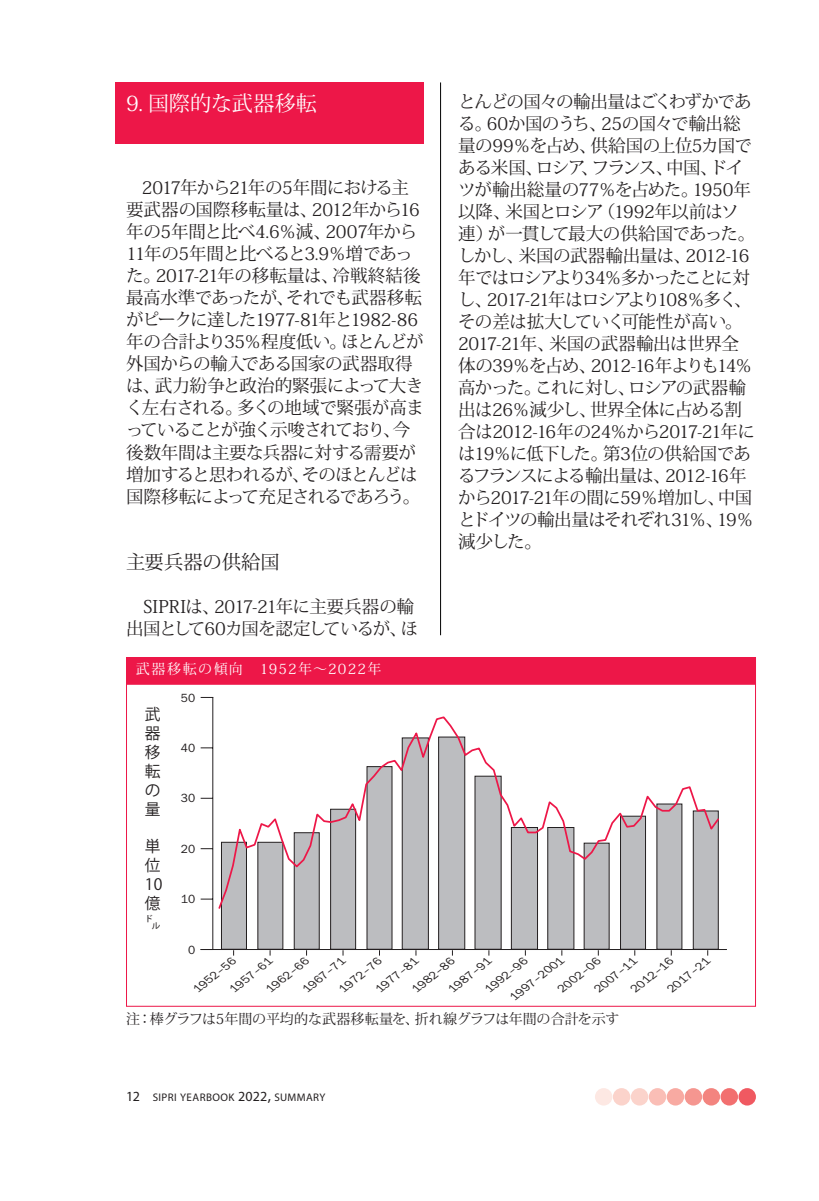
<style>
.page{position:relative;width:819px;height:1201px;background:#fff}
.page>*{position:absolute;margin:0;border:0;box-sizing:border-box;transform-origin:0 0}
.Headline_A_NEW{font:21px "Koz Min Pr 6 N";letter-spacing:.005em;color:#fff}
.Normal_first_paragra{font:19.25px "Koz Min Pr 6 N";letter-spacing:-.005em;color:#231f20}
.Normal_first_paragra-2{font:17.5px/22.1px "Koz Min Pr 6 N";letter-spacing:-.045em;color:#231f20}
.t1{font:15.75px/18.9px "Koz Go Pr 6 N Regular 90 msp RKSJ H";color:#231f20;text-align:justify}
.Table_general_note{font:14px "Koz Min Pr 6 N";letter-spacing:-.01em;color:#231f20}
.t2{font:14px "Koz Min Pr 6 N";letter-spacing:.095em;color:#fff}
.t3{font:12.25px "Franklin Gothic URW Boo";color:#231f20}
.t4{font:italic 11.9px "Franklin Gothic URW Boo";color:#231f20}
.Header_even{font:11.03px "Myriad Pro";letter-spacing:.035em;color:#231f20}
.s1{font-size:14px}
.s2{font-size:15.75px}
</style>
<div class="page">
<hr style="left:440px;top:82px;width:1px;height:553px;background:#000">
<div style="left:116px;top:82px;width:308px;height:62px;background:#ed1748"></div>
<div style="left:595px;top:1088px;width:17px;height:17px;background:#fde8e3;border-radius:50%"></div>
<div style="left:613px;top:1088px;width:17px;height:17px;background:#fbd3cb;border-radius:50%"></div>
<div style="left:630px;top:1088px;width:18px;height:17px;background:#fbd3cb;border-radius:50%"></div>
<div style="left:648px;top:1088px;width:18px;height:17px;background:#fabeb6;border-radius:50%"></div>
<div style="left:666px;top:1088px;width:18px;height:17px;background:#f8aaa2;border-radius:50%"></div>
<div style="left:684px;top:1088px;width:18px;height:17px;background:#f59690;border-radius:50%"></div>
<div style="left:702px;top:1088px;width:18px;height:17px;background:#f3847f;border-radius:50%"></div>
<div style="left:720px;top:1088px;width:18px;height:17px;background:#f26f6f;border-radius:50%"></div>
<div style="left:738px;top:1088px;width:18px;height:17px;background:#f05961;border-radius:50%"></div>
<svg style="left:221px;top:910px;width:497px;height:39px;fill:#bcbdc0"></svg>
<svg style="left:218px;top:716px;width:501px;height:194px"></svg>
<hr style="left:212px;top:697px;width:1px;height:252px;background:#231f20">
<hr style="left:201px;top:949px;width:526px;height:1px;background:#231f20">
<svg style="left:201px;top:797px;width:12px;height:1px"></svg>
<div style="left:126px;top:657px;width:629px;height:27px;background:#ed1748"></div>
<p class="Headline_A_NEW" style="left:126px;top:91px;width:192px">9. 国際的な武器移転</p>
<p class="Normal_first_paragra-2" style="left:126px;top:176px;width:299px;text-indent:16px">2017年から21年の5年間における主要武器の国際移転量は、2012年から16年の5年間と比べ4.6％減、2007年から<br>11年の5年間と比べると3.9％増であった。2017-21年の移転量は、冷戦終結後最高水準であったが、それでも武器移転がピークに達した1977-81年と1982-86年の合計より35％程度低い。ほとんどが外国からの輸入である国家の武器取得は、武力紛争と政治的緊張によって大きく左右される。多くの地域で緊張が高まっていることが強く示唆されており、今後数年間は主要な兵器に対する需要が増加すると思われるが、そのほとんどは国際移転によって充足されるであろう。</p>
<p class="Normal_first_paragra" style="left:126px;top:551px;width:155px">主要兵器の供給国</p>
<p class="Normal_first_paragra-2" style="left:126px;top:596px;width:293px">　SIPRIは、2017-21年に主要兵器の輸出国として60カ国を認定しているが、ほ</p>
<p class="t2" style="left:136px;top:661px;width:247px">武器移転の傾向　1952年～2022年</p>
<p class="t1" style="left:145px;top:705px;width:17px">武器移転の量</p>
<p class="t1" style="left:145px;top:837px;width:19px">単位10億㌦</p>
<p class="t3" style="left:146px;top:896px;width:131px;rotate:-90deg">Volume of arms transfers</p>
<p class="t3" style="left:181px;top:690px;width:16px">50</p>
<p class="t3" style="left:181px;top:740px;width:16px">40</p>
<p class="t3" style="left:181px;top:790px;width:16px">30</p>
<p class="t3" style="left:181px;top:841px;width:16px">20</p>
<p class="t3" style="left:181px;top:891px;width:16px">10</p>
<p class="t3" style="left:188px;top:942px;width:9px">0</p>
<p class="Normal_first_paragra-2" style="left:458px;top:91px;width:298px">とんどの国々の輸出量はごくわずかである。60か国のうち、25の国々で輸出総量の99％を占め、供給国の上位5カ国である米国、ロシア、フランス、中国、ドイツが輸出総量の77％を占めた。1950年以降、米国とロシア（1992年以前はソ連）が一貫して最大の供給国であった。しかし、米国の武器輸出量は、2012-16年ではロシアより34％多かったことに対し、2017-21年はロシアより108％多く、その差は拡大していく可能性が高い。</p>
<p class="Normal_first_paragra-2" style="left:458px;top:333px;width:298px">2017-21年、米国の武器輸出は世界全体の39％を占め、2012-16年よりも14％高かった。これに対し、ロシアの武器輸出は26％減少し、世界全体に占める割合は2012-16年の24％から2017-21年には19％に低下した。第3位の供給国であるフランスによる輸出量は、2012-16年から2017-21年の間に59％増加し、中国とドイツの輸出量はそれぞれ31％、19％減少した。</p>
<p class="t4" style="left:508px;top:992px;width:66px;rotate:-39deg">1997–2001</p>
<p class="t4" style="left:373px;top:984px;width:52px;rotate:-39deg">1977–81</p>
<p class="t4" style="left:446px;top:984px;width:52px;rotate:-39deg">1987–91</p>
<p class="t4" style="left:227px;top:984px;width:52px;rotate:-39deg">1957–61</p>
<p class="t4" style="left:300px;top:984px;width:52px;rotate:-39deg">1967–71</p>
<p class="t4" style="left:592px;top:984px;width:52px;rotate:-39deg">2007–11</p>
<p class="t4" style="left:665px;top:984px;width:52px;rotate:-39deg">2017–21</p>
<p class="t4" style="left:410px;top:984px;width:52px;rotate:-39deg">1982–86</p>
<p class="t4" style="left:482px;top:984px;width:52px;rotate:-39deg">1992–96</p>
<p class="t4" style="left:191px;top:984px;width:52px;rotate:-39deg">1952–56</p>
<p class="t4" style="left:264px;top:984px;width:52px;rotate:-39deg">1962–66</p>
<p class="t4" style="left:337px;top:984px;width:52px;rotate:-39deg">1972–76</p>
<p class="t4" style="left:555px;top:984px;width:52px;rotate:-39deg">2002–06</p>
<p class="t4" style="left:628px;top:984px;width:52px;rotate:-39deg">2012–16</p>
<p class="Table_general_note" style="left:126px;top:1010px;width:495px">注：棒グラフは5年間の平均的な武器移転量を、折れ線グラフは年間の合計を示す</p>
<p class="Header_even" style="left:126px;top:1090px;width:201px"><span class="s1">12</span> SIPRI YEARBOOK <span class="s1">2022</span><span class="s2">,</span> SUMMARY</p>
</div>
